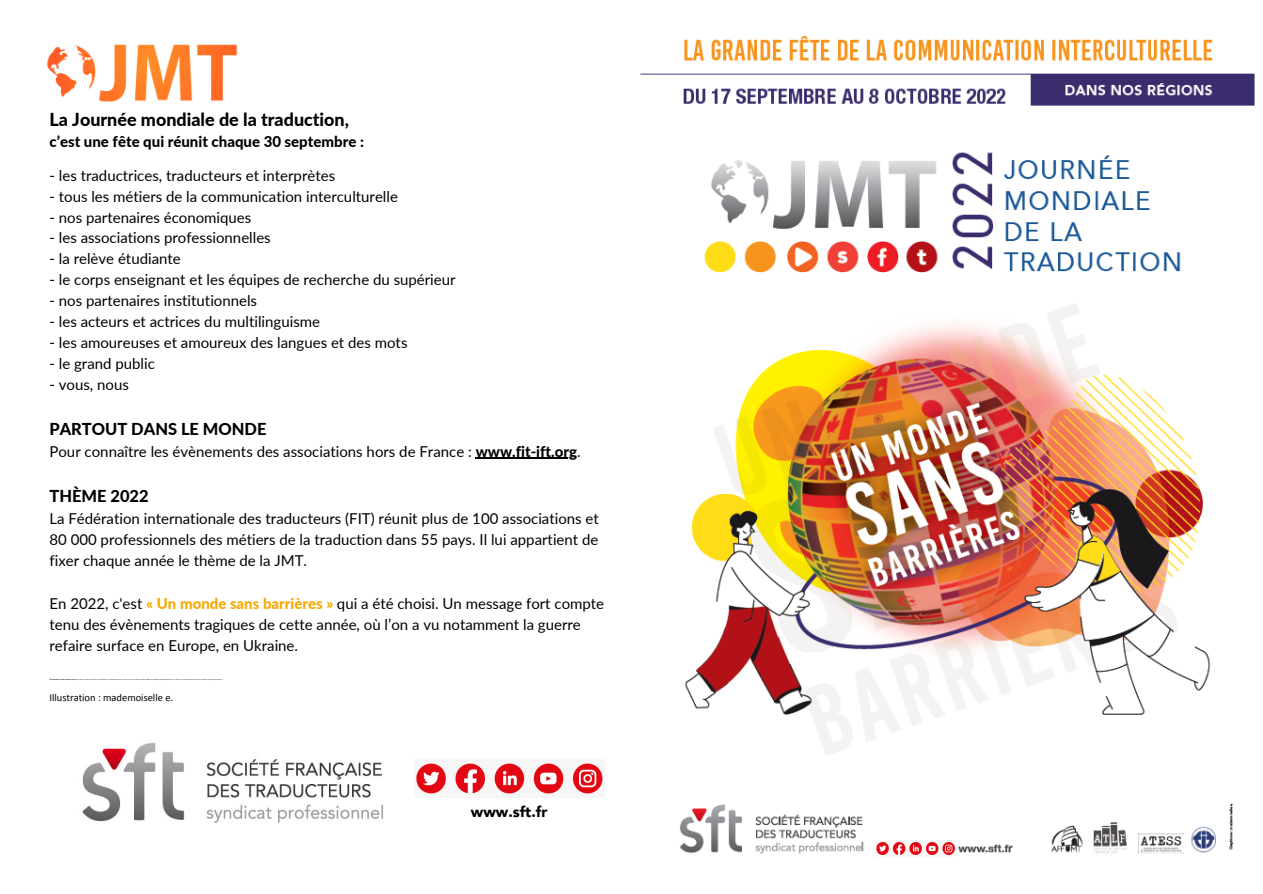
<style>
.page{position:relative;width:1263px;height:894px;background:#fff}
.page>*{position:absolute;margin:0;border:0;box-sizing:border-box;transform-origin:0 0}
.t1{font:800 17.85px "Lato";color:#000}
.t2{font:800 16.5px "Lato";color:#000}
.t3{font:15px/21px "Lato";color:#000;text-align:justify}
.t4{font:800 15px "Lato";color:#000}
.t5{font:900 15px "Avenir";color:#000}
.t6{font:10.5px "Calibri";color:#000}
.s1{font-weight:800}
.s2{font-weight:800;color:#f6a800}
</style>
<div class="page">
<img style="left:640px;top:36px;width:615px;height:818px">
<div style="left:880px;top:831px;width:71px;height:26px;background:#fff"></div>
<img style="left:876px;top:840px;width:79px;height:16px">
<img style="left:47px;top:44px;width:191px;height:58px">
<img style="left:416px;top:763px;width:187px;height:31px">
<img style="left:82px;top:742px;width:301px;height:81px">
<hr style="left:476px;top:457px;width:101px;height:2px;background:#000">
<p class="t1" style="left:49px;top:108px;width:301px">La Journée mondiale de la traduction,</p>
<p class="t4" style="left:49px;top:132px;width:316px">c’est une fête qui réunit chaque 30 septembre :</p>
<p class="t3" style="left:49px;top:164px;width:287px">- les traductrices, traducteurs et interprètes</p>
<p class="t3" style="left:49px;top:185px;width:350px">- tous les métiers de la communication interculturelle</p>
<p class="t3" style="left:49px;top:206px;width:203px">- nos partenaires économiques</p>
<p class="t3" style="left:49px;top:227px;width:223px">- les associations professionnelles</p>
<p class="t3" style="left:49px;top:248px;width:133px">- la relève étudiante</p>
<p class="t3" style="left:49px;top:269px;width:408px">- le corps enseignant et les équipes de recherche du supérieur</p>
<p class="t3" style="left:49px;top:290px;width:209px">- nos partenaires institutionnels</p>
<p class="t3" style="left:49px;top:310px;width:272px">- les acteurs et actrices du multilinguisme</p>
<p class="t3" style="left:49px;top:331px;width:360px">- les amoureuses et amoureux des langues et des mots</p>
<p class="t3" style="left:49px;top:352px;width:107px">- le grand public</p>
<p class="t3" style="left:49px;top:373px;width:81px">- vous, nous</p>
<p class="t2" style="left:49px;top:419px;width:219px">PARTOUT DANS LE MONDE</p>
<p class="t3" style="left:49px;top:440px;width:533px">Pour connaître les évènements des associations hors de France : <span class="s1">www.fit-ift.org</span>.</p>
<p class="t2" style="left:49px;top:486px;width:101px">THÈME 2022</p>
<p class="t3" style="left:49px;top:507px;width:551px">La Fédération internationale des traducteurs (FIT) réunit plus de 100 associations et 80 000 professionnels des métiers de la traduction dans 55 pays. Il lui appartient de fixer chaque année le thème de la JMT.</p>
<p class="t3" style="left:49px;top:592px;width:556px;text-align:left">En 2022, c'est <span class="s2">« Un monde sans barrières »</span> qui a été choisi. Un message fort compte tenu des évènements tragiques de cette année, où l’on a vu notamment la guerre refaire surface en Europe, en Ukraine.</p>
<p class="t6" style="left:49px;top:692px;width:125px">Illustration : mademoiselle e.</p>
<p class="t5" style="left:471px;top:802px;width:78px">www.sft.fr</p>
</div>
